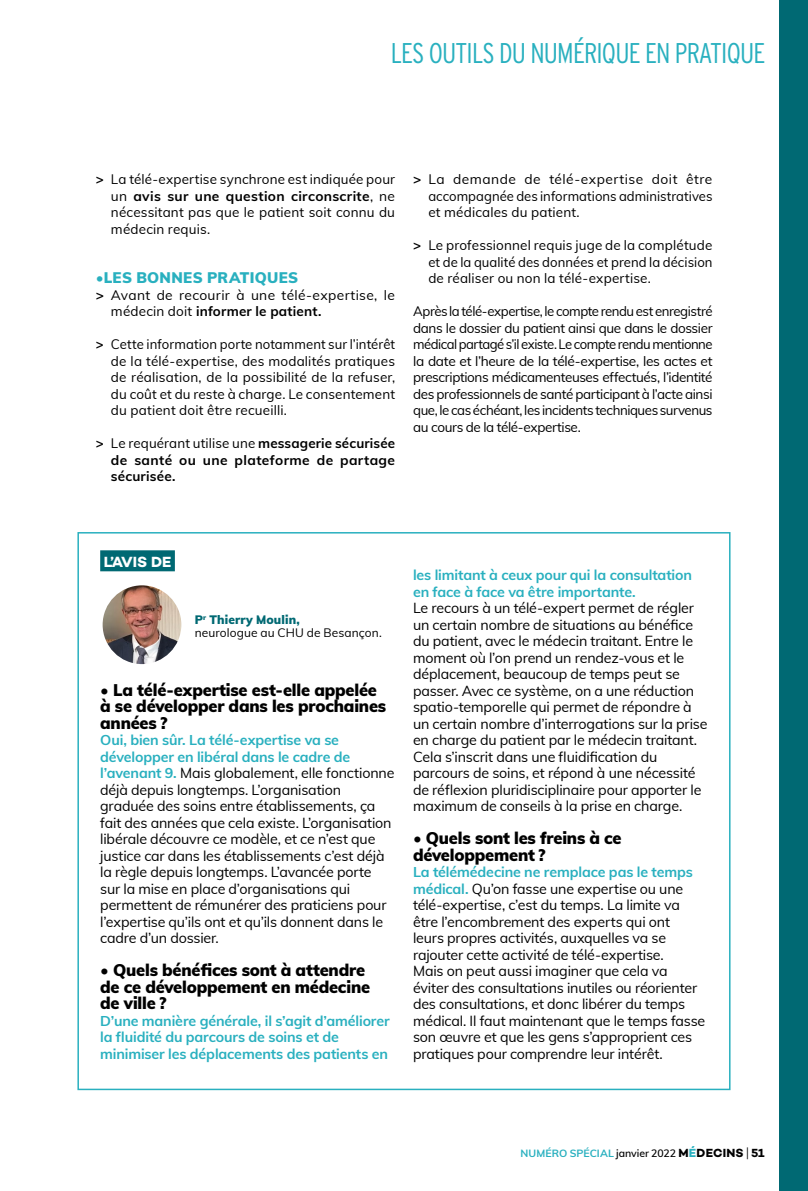
<style>
.page{position:relative;width:808px;height:1191px;background:#fff}
.page>*{position:absolute;margin:0;border:0;box-sizing:border-box;transform-origin:0 0}
.t1{font:300 condensed 28.5px "Interstate";letter-spacing:-.03em;color:#29b0bf}
.t2{font:900 16.5px/16.5px "Muli";letter-spacing:-.015em;color:#000}
.t3{font:900 15px "Muli";letter-spacing:.02em;color:#29b0bf}
.t4{font:700 15px "Campton";letter-spacing:-.005em;color:#fff}
.t5{font:14.25px/16.5px "Muli";letter-spacing:-.01em;color:#000}
.t6{font:700 14.25px/16.5px "Muli";letter-spacing:-.01em;color:#29b0bf}
.t7{font:13.5px/16.5px "Muli";letter-spacing:.01em;color:#000;text-align:justify}
.t8{font:700 13.5px/16.5px "Muli";letter-spacing:.025em;color:#000;text-align:justify}
.t9{font:12px/13.5px "Muli";letter-spacing:.005em;color:#000}
.t10{font:700 10.5px "Muli";letter-spacing:.01em;color:#29b0bf}
.s1{font-weight:700}
.s2{font-weight:400}
.s3{font-weight:900;color:#006973}
.s4{font-weight:700;color:#29b0bf}
.s5{font-weight:600;color:#000}
.s6{font-family:"Campton";font-size:12px;color:#000}
.s7{font-family:"Campton";font-size:12px}
.s8{font-family:"Interstate";font-weight:300;font-stretch:condensed;font-size:12px;color:#000}
</style>
<div class="page">
<div style="left:100px;top:550px;width:75px;height:21px;background:#006973"></div>
<img style="left:103px;top:585px;width:78px;height:79px;border-radius:39px">
<div style="left:779px;top:0;width:29px;height:1191px;background:#006973"></div>
<h1 class="t1" style="left:391px;top:37px;width:376px">LES OUTILS DU NUMÉRIQUE EN PRATIQUE</h1>
<p class="t7" style="left:111px;top:170px;width:286px;text-indent:-15px"><span class="s1">&gt;</span> La télé-expertise synchrone est indiquée pour un <span class="s1">avis sur une question circonscrite</span>, ne nécessitant pas que le patient soit connu du médecin requis.</p>
<p class="t3" style="left:96px;top:267px;width:204px">•LES BONNES PRATIQUES</p>
<p class="t7" style="left:111px;top:286px;width:286px;text-indent:-15px"><span class="s1">&gt;</span> Avant de recourir à une télé-expertise, le médecin doit <span class="s1">informer le patient.</span></p>
<p class="t7" style="left:111px;top:335px;width:286px;text-indent:-15px"><span class="s1">&gt;</span> Cette information porte notamment sur l’intérêt de la télé-expertise, des modalités pratiques de réalisation, de la possibilité de la refuser, du coût et du reste à charge. Le consentement du patient doit être recueilli.</p>
<p class="t8" style="left:111px;top:434px;width:286px;text-indent:-15px">&gt; <span class="s2">Le requérant utilise une</span> messagerie sécurisée de santé ou une plateforme de partage sécurisée.</p>
<p class="t7" style="left:428px;top:170px;width:286px;text-indent:-15px"><span class="s1">&gt;</span> La demande de télé-expertise doit être accompagnée des informations administratives et médicales du patient.</p>
<p class="t7" style="left:428px;top:236px;width:286px;text-indent:-15px"><span class="s1">&gt;</span> Le professionnel requis juge de la complétude et de la qualité des données et prend la décision de réaliser ou non la télé-expertise.</p>
<p class="t7" style="left:413px;top:302px;width:301px">Après la télé-expertise, le compte rendu est enregistré dans le dossier du patient ainsi que dans le dossier médical partagé s’il existe. Le compte rendu mentionne la date et l’heure de la télé-expertise, les actes et prescriptions médicamenteuses effectués, l’identité des professionnels de santé participant à l’acte ainsi que, le cas échéant, les incidents techniques survenus au cours de la télé-expertise.</p>
<p class="t4" style="left:104px;top:552px;width:69px">L’AVIS DE</p>
<p class="t9" style="left:195px;top:612px;width:189px"><span class="s3">P</span><sup>r</sup> <span class="s3">Thierry Moulin,<br></span>neurologue au CHU de Besançon.</p>
<p class="t2" style="left:100px;top:681px;width:288px">• La télé-expertise est-elle appelée à se développer dans les prochaines années ?</p>
<p class="t5" style="left:100px;top:731px;width:296px"><span class="s4">Oui, bien sûr. La télé-expertise va se développer en libéral dans le cadre de l’avenant 9.</span> Mais globalement, elle fonctionne déjà depuis longtemps. L’organisation graduée des soins entre établissements, ça fait des années que cela existe. L’organisation libérale découvre ce modèle, et ce n’est que justice car dans les établissements c’est déjà la règle depuis longtemps. L’avancée porte sur la mise en place d’organisations qui permettent de rémunérer des praticiens pour l’expertise qu’ils ont et qu’ils donnent dans le cadre d’un dossier.</p>
<p class="t2" style="left:100px;top:961px;width:271px">• Quels bénéfices sont à attendre de ce développement en médecine de ville ?</p>
<p class="t6" style="left:100px;top:1011px;width:291px">D’une manière générale, il s’agit d’améliorer la fluidité du parcours de soins et de minimiser les déplacements des patients en</p>
<p class="t6" style="left:413px;top:566px;width:280px">les limitant à ceux pour qui la consultation en face à face va être importante.</p>
<p class="t5" style="left:413px;top:599px;width:296px">Le recours à un télé-expert permet de régler un certain nombre de situations au bénéfice du patient, avec le médecin traitant. Entre le moment où l’on prend un rendez-vous et le déplacement, beaucoup de temps peut se passer. Avec ce système, on a une réduction spatio-temporelle qui permet de répondre à un certain nombre d’interrogations sur la prise en charge du patient par le médecin traitant.<br>Cela s’inscrit dans une fluidification du parcours de soins, et répond à une nécessité de réflexion pluridisciplinaire pour apporter le maximum de conseils à la prise en charge.</p>
<p class="t2" style="left:413px;top:829px;width:210px">• Quels sont les freins à ce développement ?</p>
<p class="t5" style="left:413px;top:863px;width:294px"><span class="s4">La télémédecine ne remplace pas le temps médical.</span> Qu’on fasse une expertise ou une télé-expertise, c’est du temps. La limite va être l’encombrement des experts qui ont<br>leurs propres activités, auxquelles va se rajouter cette activité de télé-expertise.<br>Mais on peut aussi imaginer que cela va éviter des consultations inutiles ou réorienter des consultations, et donc libérer du temps médical. Il faut maintenant que le temps fasse son œuvre et que les gens s’approprient ces pratiques pour comprendre leur intérêt.</p>
<p class="t10" style="left:521px;top:1145px;width:246px">NUMÉRO SPÉCIAL <span class="s5">janvier 2022</span> <span class="s6">M</span><span class="s7">É</span><span class="s6">DECINS</span> <span class="s8">|</span> <span class="s6">51</span></p>
</div>
